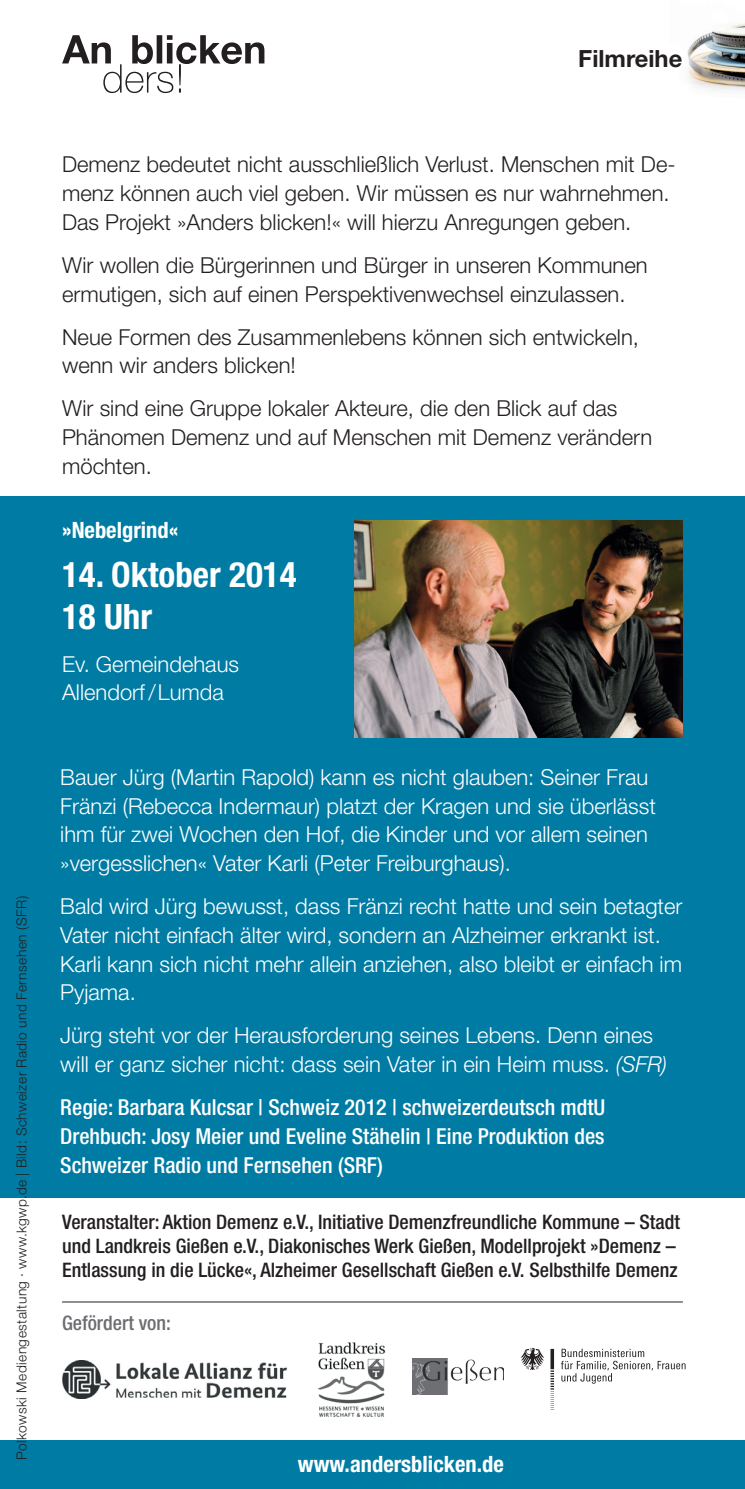
<style>
.page{position:relative;width:745px;height:1489px;background:#fff}
.page>*{position:absolute;margin:0;border:0;box-sizing:border-box;transform-origin:0 0}
.t1{font:700 condensed 35px/42px "Helvetica Neue";color:#fff}
.t2{font:700 23.75px "Helvetica Neue";color:#231f20}
.t3{font:700 condensed 22.5px "Helvetica Neue";color:#fff}
.t4{font:300 22px/28.8px "Helvetica Neue";color:#fff}
.t5{font:300 22px/28.8px "Helvetica Neue";color:#231f20}
.t6{font:500 condensed 22px/28.8px "Helvetica Neue";color:#fff;text-align:justify}
.t7{font:500 condensed 20px/24px "Helvetica Neue";color:#231f20}
.t8{font:500 condensed 20px "Helvetica Neue";color:#6c6d70}
.t9{font:300 13.75px "Helvetica Neue";letter-spacing:.035em;color:#231f20}
.s1{font-style:italic}
</style>
<div class="page">
<div style="left:0;top:496px;width:744px;height:702px;background:#007ca4"></div>
<img style="left:355px;top:520px;width:327px;height:217px">
<svg style="left:62px;top:35px;width:202px;height:58px"></svg>
<hr style="left:62px;top:1301px;width:620px;height:1px;background:#231f20">
<img style="left:687px;top:23px;width:57px;height:68px">
<div style="left:0;top:1440px;width:744px;height:48px;background:#007ca4"></div>
<img style="left:412px;top:1358px;width:91px;height:36px">
<svg style="left:550px;top:1348px;width:3px;height:62px"></svg>
<svg style="left:520px;top:1348px;width:24px;height:21px"></svg>
<svg style="left:560px;top:1348px;width:125px;height:35px"></svg>
<img style="left:318px;top:1342px;width:68px;height:74px">
<img style="left:62px;top:1360px;width:226px;height:38px">
<p class="t2" style="left:578px;top:44px;width:105px">Filmreihe</p>
<p class="t9" style="left:13px;top:1459px;width:565px;rotate:-90deg">Polkowski Mediengestaltung · www.kgwp.de | Bild: Schweizer Radio und Fernsehen (SFR)</p>
<p class="t5" style="left:62px;top:150px;width:614px">Demenz bedeutet nicht ausschließlich Verlust. Menschen mit De&shy;menz können auch viel geben. Wir müssen es nur wahrnehmen.<br>Das Projekt »Anders blicken!« will hierzu Anregungen geben.</p>
<p class="t5" style="left:62px;top:250px;width:586px">Wir wollen die Bürgerinnen und Bürger in unseren Kommunen ermutigen, sich auf einen Perspektivenwechsel einzulassen.</p>
<p class="t5" style="left:62px;top:322px;width:578px">Neue Formen des Zusammenlebens können sich entwickeln, wenn wir anders blicken!</p>
<p class="t5" style="left:62px;top:393px;width:591px">Wir sind eine Gruppe lokaler Akteure, die den Blick auf das<br>Phänomen Demenz und auf Menschen mit Demenz verändern möchten.</p>
<p class="t3" style="left:62px;top:516px;width:118px">»Nebelgrind«</p>
<h1 class="t1" style="left:62px;top:552px;width:236px">14. Oktober 2014<br>18 Uhr</h1>
<p class="t4" style="left:62px;top:649px;width:178px">Ev. Gemeindehaus<br>Allendorf /Lumda</p>
<p class="t4" style="left:60px;top:762px;width:596px">Bauer Jürg (Martin Rapold) kann es nicht glauben: Seiner Frau Fränzi (Rebecca Indermaur) platzt der Kragen und sie überlässt ihm für zwei Wochen den Hof, die Kinder und vor allem seinen »vergesslichen« Vater Karli (Peter Freiburghaus).</p>
<p class="t4" style="left:60px;top:891px;width:623px">Bald wird Jürg bewusst, dass Fränzi recht hatte und sein betagter Vater nicht einfach älter wird, sondern an Alzheimer erkrankt ist.<br>Karli kann sich nicht mehr allein anziehen, also bleibt er einfach im Pyjama.</p>
<p class="t4" style="left:60px;top:1020px;width:608px">Jürg steht vor der Herausforderung seines Lebens. Denn eines will er ganz sicher nicht: dass sein Vater in ein Heim muss. <span class="s1">(SFR)</span></p>
<p class="t6" style="left:60px;top:1092px;width:546px">Regie: Barbara Kulcsar | Schweiz 2012 | schweizerdeutsch mdtU Drehbuch: Josy Meier und Eveline Stähelin | Eine Produktion des Schweizer Radio und Fernsehen (SRF)</p>
<p class="t7" style="left:62px;top:1209px;width:619px">Veranstalter: Aktion Demenz e.V., Initiative Demenzfreundliche Kommune – Stadt und Landkreis Gießen e.V., Diakonisches Werk Gießen, Modellprojekt »Demenz –<br>Entlassung in die Lücke«, Alzheimer Gesellschaft Gießen e.V. Selbsthilfe Demenz</p>
<p class="t8" style="left:62px;top:1311px;width:110px">Gefördert von:</p>
<p class="t3" style="left:298px;top:1450px;width:207px">www.andersblicken.de</p>
</div>
